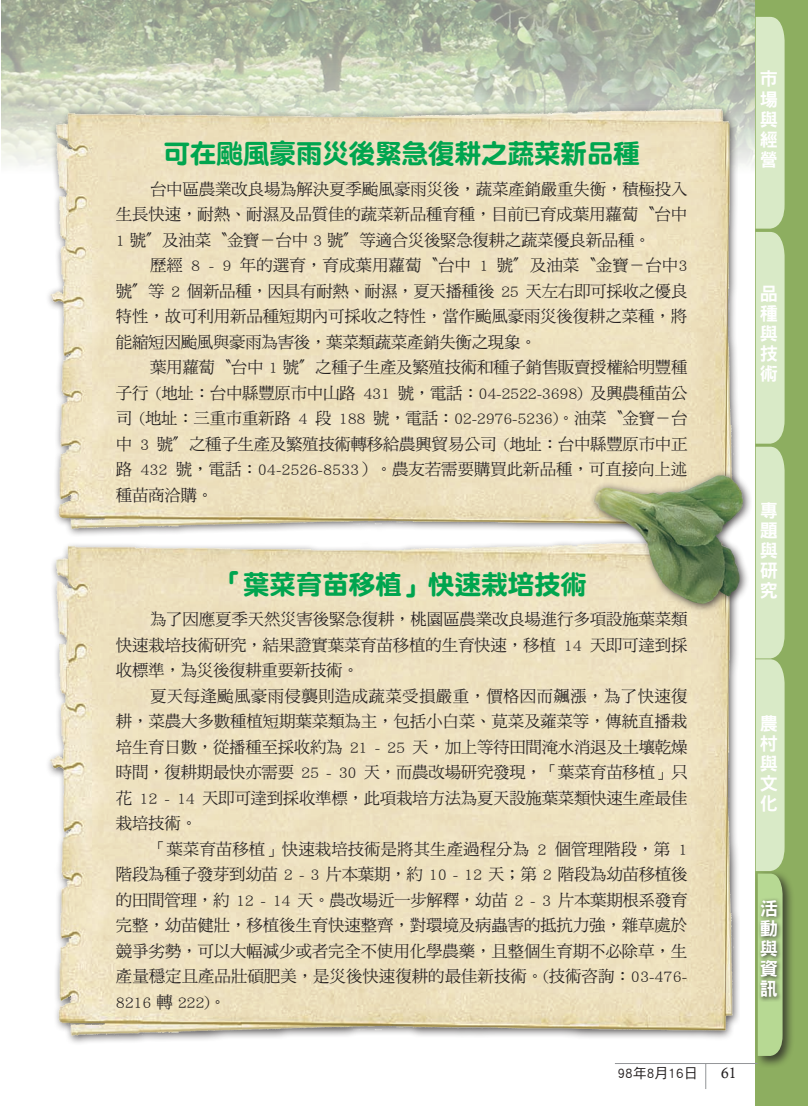
<style>
.page{position:relative;width:808px;height:1106px;background:#fff}
.page>*{position:absolute;margin:0;border:0;box-sizing:border-box;transform-origin:0 0}
.內文{font:27px "DF Yuan Std W9";letter-spacing:-.02em;color:#00a54f}
.段落樣式3{font:18.15px/20.1px "DF Hei Std W9";color:#fff;text-align:justify}
.內文-2{font:16.5px/25.5px "DF Ming Std W5";letter-spacing:-.015em;color:#231f20;text-align:justify}
.t1{font:15px "Calisto";color:#231f20}
.正常{font:13.95px "DF Hei Std W5";color:#231f20}
</style>
<div class="page">
<img style="left:2px;top:0;width:753px;height:166px">
<div style="left:755px;top:0;width:53px;height:1106px;background:#8dae60"></div>
<div style="left:754px;top:869px;width:41px;height:199px;background:#231f20;opacity:.75"></div>
<svg style="left:756px;top:17px;width:28px;height:1038px;background:#d2e5be"></svg>
<div style="left:757px;top:896px;width:26px;height:105px;background:#231f20;opacity:.75"></div>
<hr style="left:615px;top:1063px;width:142px;height:1px;background:#939598">
<svg style="left:705px;top:1064px;width:1px;height:25px"></svg>
<img style="left:46px;top:104px;width:698px;height:430px">
<div style="left:43px;top:534px;width:697px;height:511px;background:#231f20;opacity:.75"></div>
<div style="left:587px;top:468px;width:165px;height:145px;background:#231f20;opacity:.75"></div>
<img style="left:593px;top:475px;width:151px;height:129px">
<p class="內文" style="left:163px;top:139px;width:478px">可在颱風豪雨災後緊急復耕之蔬菜新品種</p>
<p class="內文-2" style="left:116px;top:176px;width:573px;text-indent:34px">台中區農業改良場為解決夏季颱風豪雨災後，蔬菜產銷嚴重失衡，積極投入生長快速，耐熱、耐濕及品質佳的蔬菜新品種育種，目前已育成葉用蘿蔔〝台中1 號〞及油菜〝金寶－台中 3 號〞等適合災後緊急復耕之蔬菜優良新品種。</p>
<p class="內文-2" style="left:116px;top:252px;width:573px;text-indent:34px">歷經 8 - 9 年的選育，育成葉用蘿蔔〝台中 1 號〞及油菜〝金寶－台中3號〞等 2 個新品種，因具有耐熱、耐濕，夏天播種後 25 天左右即可採收之優良特性，故可利用新品種短期內可採收之特性，當作颱風豪雨災後復耕之菜種，將能縮短因颱風與豪雨為害後，葉菜類蔬菜產銷失衡之現象。</p>
<p class="內文-2" style="left:116px;top:354px;width:573px;text-indent:34px">葉用蘿蔔〝台中 1 號〞之種子生產及繁殖技術和種子銷售販賣授權給明豐種子行 (地址：台中縣豐原市中山路 431 號，電話：04-2522-3698) 及興農種苗公司 (地址：三重市重新路 4 段 188 號，電話：02-2976-5236)。油菜〝金寶－台中 3 號〞之種子生產及繁殖技術轉移給農興貿易公司 (地址：台中縣豐原市中正路 432 號，電話：04-2526-8533）。農友若需要購買此新品種，可直接向上述種苗商洽購。</p>
<p class="內文" style="left:216px;top:569px;width:372px">「葉菜育苗移植」快速栽培技術</p>
<p class="內文-2" style="left:116px;top:606px;width:573px;text-indent:34px">為了因應夏季天然災害後緊急復耕，桃園區農業改良場進行多項設施葉菜類快速栽培技術研究，結果證實葉菜育苗移植的生育快速，移植 14 天即可達到採收標準，為災後復耕重要新技術。</p>
<p class="內文-2" style="left:116px;top:683px;width:573px;text-indent:34px">夏天每逢颱風豪雨侵襲則造成蔬菜受損嚴重，價格因而飆漲，為了快速復耕，菜農大多數種植短期葉菜類為主，包括小白菜、莧菜及蕹菜等，傳統直播栽培生育日數，從播種至採收約為 21 - 25 天，加上等待田間淹水消退及土壤乾燥時間，復耕期最快亦需要 25 - 30 天，而農改場研究發現，「葉菜育苗移植」只花 12 - 14 天即可達到採收準標，此項栽培方法為夏天設施葉菜類快速生產最佳栽培技術。</p>
<p class="內文-2" style="left:116px;top:836px;width:573px;text-indent:34px">「葉菜育苗移植」快速栽培技術是將其生產過程分為 2 個管理階段，第 1階段為種子發芽到幼苗 2 - 3 片本葉期，約 10 - 12 天；第 2 階段為幼苗移植後的田間管理，約 12 - 14 天。農改場近一步解釋，幼苗 2 - 3 片本葉期根系發育完整，幼苗健壯，移植後生育快速整齊，對環境及病蟲害的抵抗力強，雜草處於競爭劣勢，可以大幅減少或者完全不使用化學農藥，且整個生育期不必除草，生產量穩定且產品壯碩肥美，是災後快速復耕的最佳新技術。(技術咨詢：03-476- 8216 轉 222)。</p>
<p class="正常" style="left:618px;top:1065px;width:82px">98年8月16日</p>
<p class="t1" style="left:721px;top:1064px;width:17px">61</p>
<p class="段落樣式3" style="left:760px;top:69px;width:19px">市場與經營</p>
<p class="段落樣式3" style="left:760px;top:283px;width:19px">品種與技術</p>
<p class="段落樣式3" style="left:760px;top:500px;width:19px">專題與研究</p>
<p class="段落樣式3" style="left:760px;top:713px;width:19px">農村與文化</p>
<p class="段落樣式3" style="left:760px;top:898px;width:19px">活動與資訊</p>
</div>
